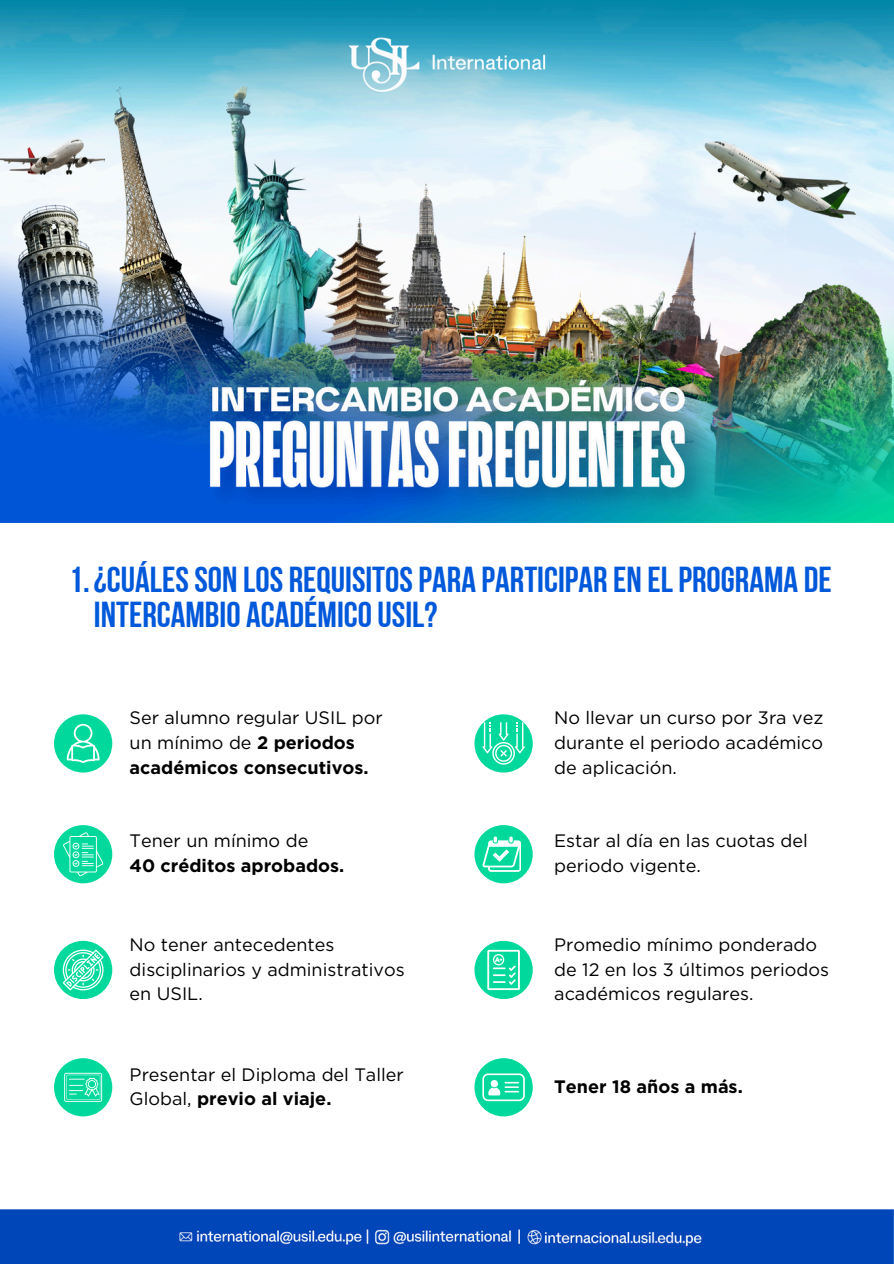
<style>
.page{position:relative;width:894px;height:1264px;background:#fff}
.page>*{position:absolute;margin:0;border:0;box-sizing:border-box;transform-origin:0 0}
.t1{font:36px/34.8px "Bebas Neue Cyrillic";color:#0058da}
.t2{font:18px/24.8px "Gotham";color:#000}
.t3{font:700 18px "Gotham";color:#000}
.s1{font-weight:700}
</style>
<div class="page">
<img style="left:0;top:0;width:893px;height:523px">
<div style="left:54px;top:714px;width:58px;height:58px;background:#00d99b;border-radius:50%"></div>
<svg style="left:67px;top:723px;width:32px;height:40px"></svg>
<div style="left:54px;top:825px;width:58px;height:58px;background:#00d99b;border-radius:50%"></div>
<div style="left:54px;top:940px;width:58px;height:59px;background:#00d99b;border-radius:50%"></div>
<div style="left:54px;top:1058px;width:58px;height:58px;background:#00d99b;border-radius:50%"></div>
<svg style="left:64px;top:1072px;width:38px;height:29px"></svg>
<svg style="left:63px;top:949px;width:40px;height:41px"></svg>
<svg style="left:63px;top:832px;width:40px;height:44px"></svg>
<div style="left:474px;top:714px;width:58px;height:58px;background:#00d99b;border-radius:50%"></div>
<div style="left:474px;top:825px;width:58px;height:58px;background:#00d99b;border-radius:50%"></div>
<div style="left:474px;top:940px;width:58px;height:59px;background:#00d99b;border-radius:50%"></div>
<div style="left:474px;top:1058px;width:58px;height:58px;background:#00d99b;border-radius:50%"></div>
<svg style="left:482px;top:722px;width:42px;height:42px"></svg>
<svg style="left:482px;top:836px;width:38px;height:35px"></svg>
<svg style="left:482px;top:1073px;width:42px;height:28px"></svg>
<svg style="left:487px;top:949px;width:32px;height:41px"></svg>
<img style="left:0;top:1209px;width:893px;height:53px">
<p class="t1" style="left:94px;top:565px;width:739px;text-indent:-25px">1.¿CUÁLES SON LOS REQUISITOS PARA PARTICIPAR EN ELPROGRAMA DE<br>INTERCAMBIO ACADÉMICOUSIL?</p>
<p class="t2" style="left:130px;top:705px;width:254px">Ser alumno regular USIL por un mínimo de <span class="s1">2 periodos académicos consecutivos.</span></p>
<p class="t2" style="left:130px;top:828px;width:180px">Tener un mínimo de</p>
<p class="t3" style="left:130px;top:855px;width:216px">40 créditos aprobados.</p>
<p class="t2" style="left:130px;top:932px;width:276px">No tener antecedentes disciplinarios y administrativos en USIL.</p>
<p class="t2" style="left:554px;top:705px;width:270px;text-align:justify">No llevar un curso por 3ra vez durante el periodo académico de aplicación.</p>
<p class="t2" style="left:554px;top:828px;width:255px">Estar al día en las cuotas del periodo vigente.</p>
<p class="t2" style="left:554px;top:932px;width:276px">Promedio mínimo ponderado de 12 en los 3 últimos periodos académicos regulares.</p>
<p class="t2" style="left:130px;top:1061px;width:275px">Presentar el Diploma del Taller<br>Global, <span class="s1">previo al viaje.</span></p>
<p class="t3" style="left:554px;top:1075px;width:190px">Tener 18 años a más.</p>
</div>
